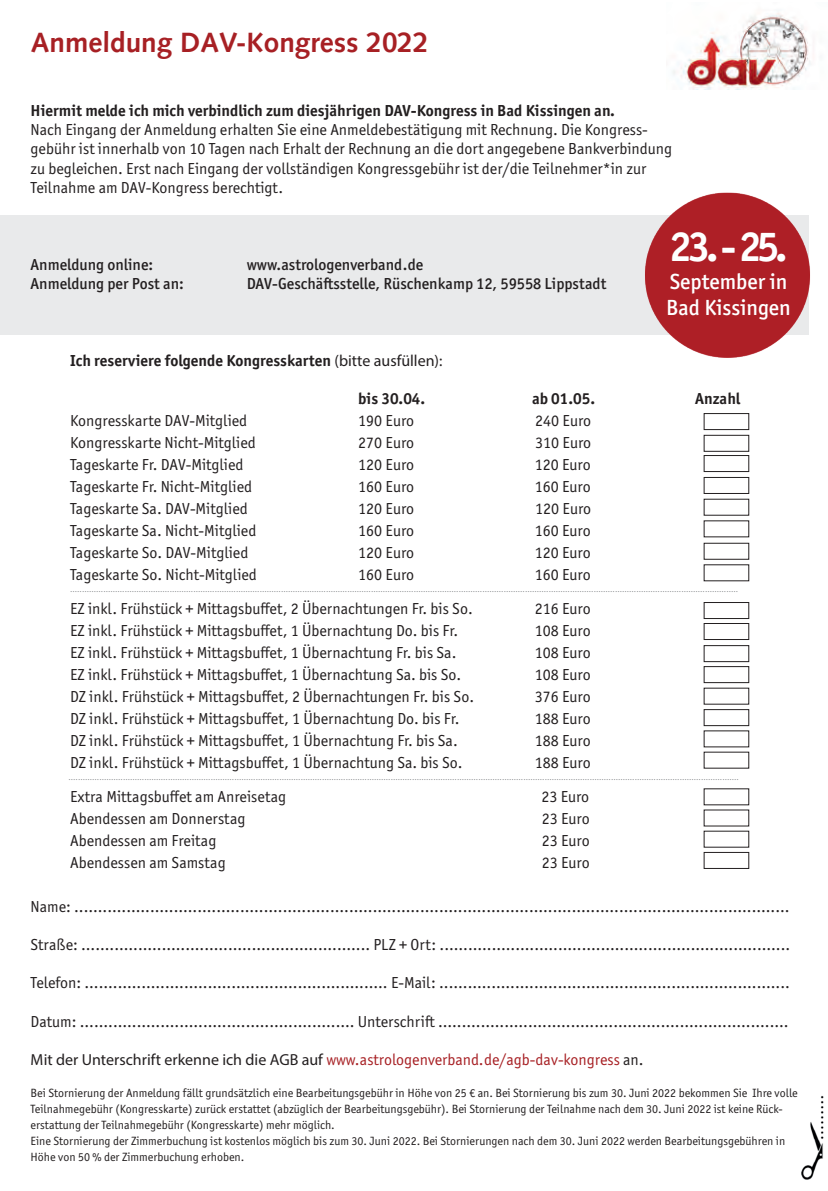
<style>
.page{position:relative;width:828px;height:1191px;background:#fff}
.page>*{position:absolute;margin:0;border:0;box-sizing:border-box;transform-origin:0 0}
.t1{font:700 42px "Officina Sans ITC Pro";color:#fff}
.t2{font:700 28px "Syntax LT Pro";color:#a72024}
.t3{font:500 22px/26.4px "Officina Sans ITC Pro";color:#fff}
.t4{font:16px/19.2px "Officina Sans ITC Pro";color:#231f20}
.t5{font:700 16px "Officina Sans ITC Pro";color:#231f20}
.t6{font:500 16px "Officina Sans ITC Pro";color:#231f20}
.t7{font:16px "Officina Sans ITC Pro";color:#a72024}
.t8{font:12px/16px "Officina Sans ITC Pro";color:#231f20}
.t9{font:8px "Officina Sans ITC Pro";color:#8d8f92}
.s1{font-family:"Myriad Pro";font-weight:400}
.s2{font-family:"Myriad Pro";color:#231f20}
.s3{color:#231f20}
</style>
<div class="page">
<img style="left:801px;top:1096px;width:23px;height:84px">
<div style="left:0;top:215px;width:808px;height:119px;background:#e9eaeb"></div>
<div style="left:703px;top:455px;width:46px;height:17px;border:1px solid #231f20"></div>
<div style="left:703px;top:477px;width:46px;height:17px;border:1px solid #231f20"></div>
<div style="left:703px;top:543px;width:46px;height:17px;border:1px solid #231f20"></div>
<div style="left:703px;top:602px;width:46px;height:17px;border:1px solid #231f20"></div>
<div style="left:703px;top:623px;width:46px;height:17px;border:1px solid #231f20"></div>
<div style="left:703px;top:645px;width:46px;height:17px;border:1px solid #231f20"></div>
<div style="left:703px;top:666px;width:46px;height:17px;border:1px solid #231f20"></div>
<div style="left:703px;top:709px;width:46px;height:17px;border:1px solid #231f20"></div>
<div style="left:703px;top:852px;width:46px;height:17px;border:1px solid #231f20"></div>
<img style="left:627px;top:192px;width:183px;height:166px">
<div style="left:703px;top:413px;width:46px;height:17px;border:1px solid #231f20"></div>
<div style="left:703px;top:435px;width:46px;height:17px;border:1px solid #231f20"></div>
<img style="left:673px;top:13px;width:138px;height:76px">
<h2 class="t2" style="left:31px;top:25px;width:399px">Anmeldung DAV-Kongress 2022</h2>
<p class="t5" style="left:31px;top:101px;width:586px">Hiermit melde ich mich verbindlich zum diesjährigen DAV-Kongress in Bad Kissingen an.</p>
<p class="t4" style="left:31px;top:120px;width:643px">Nach Eingang der Anmeldung erhalten Sie eine Anmeldebestätigung mit Rechnung. Die Kongress&shy;gebühr ist innerhalb von 10 Tagen nach Erhalt der Rechnung an die dort angegebene Bankverbindung zu begleichen. Erst nach Eingang der vollständigen Kongressgebühr ist der/die Teilnehmer*in zur Teilnahme am DAV-Kongress berechtigt.</p>
<p class="t6" style="left:31px;top:255px;width:124px">Anmeldung online:</p>
<p class="t6" style="left:247px;top:255px;width:178px">www.astrologenverband.de</p>
<p class="t6" style="left:31px;top:274px;width:155px">Anmeldung per Post an:</p>
<p class="t6" style="left:247px;top:274px;width:361px">DAV-Geschäftsstelle, Rüschenkamp 12, 59558 Lippstadt</p>
<h1 class="t1" style="left:669px;top:220px;width:120px">23. - 25.</h1>
<h3 class="t3" style="left:666px;top:268px;width:126px">September in<br>Bad Kissingen</h3>
<p class="t5" style="left:70px;top:350px;width:374px">Ich reserviere folgende Kongresskarten <span class="s1">(bitte ausfüllen):</span></p>
<p class="t5" style="left:358px;top:389px;width:68px">bis 30.04.</p>
<p class="t5" style="left:532px;top:389px;width:65px">ab 01.05.</p>
<p class="t5" style="left:695px;top:389px;width:47px">Anzahl</p>
<p class="t4" style="left:70px;top:411px;width:179px">Kongresskarte DAV-Mitglied</p>
<p class="t4" style="left:358px;top:411px;width:57px">190 Euro</p>
<p class="t4" style="left:535px;top:411px;width:57px">240 Euro</p>
<p class="t4" style="left:70px;top:433px;width:187px">Kongresskarte Nicht-Mitglied</p>
<p class="t4" style="left:358px;top:433px;width:57px">270 Euro</p>
<p class="t4" style="left:535px;top:433px;width:57px">310 Euro</p>
<p class="t4" style="left:70px;top:455px;width:175px">Tageskarte Fr. DAV-Mitglied</p>
<p class="t4" style="left:358px;top:455px;width:57px">120 Euro</p>
<p class="t4" style="left:535px;top:455px;width:57px">120 Euro</p>
<p class="t4" style="left:70px;top:477px;width:183px">Tageskarte Fr. Nicht-Mitglied</p>
<p class="t4" style="left:358px;top:477px;width:57px">160 Euro</p>
<p class="t4" style="left:535px;top:477px;width:57px">160 Euro</p>
<p class="t4" style="left:70px;top:499px;width:179px">Tageskarte Sa. DAV-Mitglied</p>
<p class="t4" style="left:358px;top:499px;width:57px">120 Euro</p>
<p class="t4" style="left:535px;top:499px;width:57px">120 Euro</p>
<p class="t4" style="left:70px;top:521px;width:188px">Tageskarte Sa. Nicht-Mitglied</p>
<p class="t4" style="left:358px;top:521px;width:57px">160 Euro</p>
<p class="t4" style="left:535px;top:521px;width:57px">160 Euro</p>
<p class="t4" style="left:70px;top:543px;width:180px">Tageskarte So. DAV-Mitglied</p>
<p class="t4" style="left:358px;top:543px;width:57px">120 Euro</p>
<p class="t4" style="left:535px;top:543px;width:57px">120 Euro</p>
<p class="t4" style="left:70px;top:565px;width:188px">Tageskarte So. Nicht-Mitglied</p>
<p class="t4" style="left:358px;top:565px;width:57px">160 Euro</p>
<p class="t4" style="left:535px;top:565px;width:57px">160 Euro</p>
<p class="t9" style="left:70px;top:585px;width:669px">..........................................................................................................................................................................................................................................................................................</p>
<p class="t4" style="left:70px;top:599px;width:404px">EZ inkl. Frühstück + Mittagsbuffet, 2 Übernachtungen Fr. bis So.</p>
<p class="t4" style="left:535px;top:599px;width:57px">216 Euro</p>
<p class="t4" style="left:70px;top:621px;width:389px">EZ inkl. Frühstück + Mittagsbuffet, 1 Übernachtung Do. bis Fr.</p>
<p class="t4" style="left:535px;top:621px;width:57px">108 Euro</p>
<p class="t4" style="left:70px;top:643px;width:388px">EZ inkl. Frühstück + Mittagsbuffet, 1 Übernachtung Fr. bis Sa.</p>
<p class="t4" style="left:535px;top:643px;width:57px">108 Euro</p>
<p class="t4" style="left:70px;top:665px;width:392px">EZ inkl. Frühstück + Mittagsbuffet, 1 Übernachtung Sa. bis So.</p>
<p class="t4" style="left:535px;top:665px;width:57px">108 Euro</p>
<p class="t4" style="left:70px;top:687px;width:405px">DZ inkl. Frühstück + Mittagsbuffet, 2 Übernachtungen Fr. bis So.</p>
<p class="t4" style="left:535px;top:687px;width:57px">376 Euro</p>
<p class="t4" style="left:70px;top:709px;width:391px">DZ inkl. Frühstück + Mittagsbuffet, 1 Übernachtung Do. bis Fr.</p>
<p class="t4" style="left:535px;top:709px;width:57px">188 Euro</p>
<p class="t4" style="left:70px;top:731px;width:389px">DZ inkl. Frühstück + Mittagsbuffet, 1 Übernachtung Fr. bis Sa.</p>
<p class="t4" style="left:535px;top:731px;width:57px">188 Euro</p>
<p class="t4" style="left:70px;top:753px;width:394px">DZ inkl. Frühstück + Mittagsbuffet, 1 Übernachtung Sa. bis So.</p>
<p class="t4" style="left:535px;top:753px;width:57px">188 Euro</p>
<p class="t9" style="left:69px;top:773px;width:672px">...........................................................................................................................................................................................................................................................................................</p>
<p class="t4" style="left:70px;top:787px;width:217px">Extra Mittagsbuffet am Anreisetag</p>
<p class="t4" style="left:541px;top:787px;width:49px">23 Euro</p>
<p class="t4" style="left:70px;top:809px;width:177px">Abendessen am Donnerstag</p>
<p class="t4" style="left:542px;top:809px;width:49px">23 Euro</p>
<p class="t4" style="left:70px;top:831px;width:148px">Abendessen am Freitag</p>
<p class="t4" style="left:542px;top:831px;width:49px">23 Euro</p>
<p class="t4" style="left:70px;top:853px;width:157px">Abendessen am Samstag</p>
<p class="t4" style="left:542px;top:853px;width:49px">23 Euro</p>
<p class="t4" style="left:31px;top:896px;width:760px">Name: .......................................................................................................................................................</p>
<p class="t4" style="left:31px;top:935px;width:761px">Straße: ............................................................. PLZ + Ort: ..........................................................................</p>
<p class="t4" style="left:31px;top:973px;width:760px">Telefon: ................................................................ E-Mail: ..........................................................................</p>
<p class="t4" style="left:31px;top:1011px;width:759px">Datum: .......................................................... Unterschrift ..........................................................................</p>
<p class="t7" style="left:31px;top:1050px;width:614px"><span class="s2">Mit der Unterschrift erkenne ich die AGB auf</span> www.astrologenverband.de/agb-dav-kongress <span class="s3">an.</span></p>
<p class="t8" style="left:31px;top:1085px;width:768px">Bei Stornierung der Anmeldung fällt grundsätzlich eine Bearbeitungsgebühr in Höhe von 25 € an. Bei Stornierung bis zum 30. Juni 2022 bekommen Sie Ihre volle Teilnahmegebühr (Kongresskarte) zurück erstattet (abzüglich der Bearbeitungsgebühr). Bei Stornierung der Teilnahme nach dem 30. Juni 2022 ist keine Rück&shy;erstattung der Teilnahmegebühr (Kongresskarte) mehr möglich.<br>Eine Stornierung der Zimmerbuchung ist kostenlos möglich bis zum 30. Juni 2022. Bei Stornierungen nach dem 30. Juni 2022 werden Bearbeitungsgebühren in Höhe von 50 % der Zimmerbuchung erhoben.</p>
</div>
